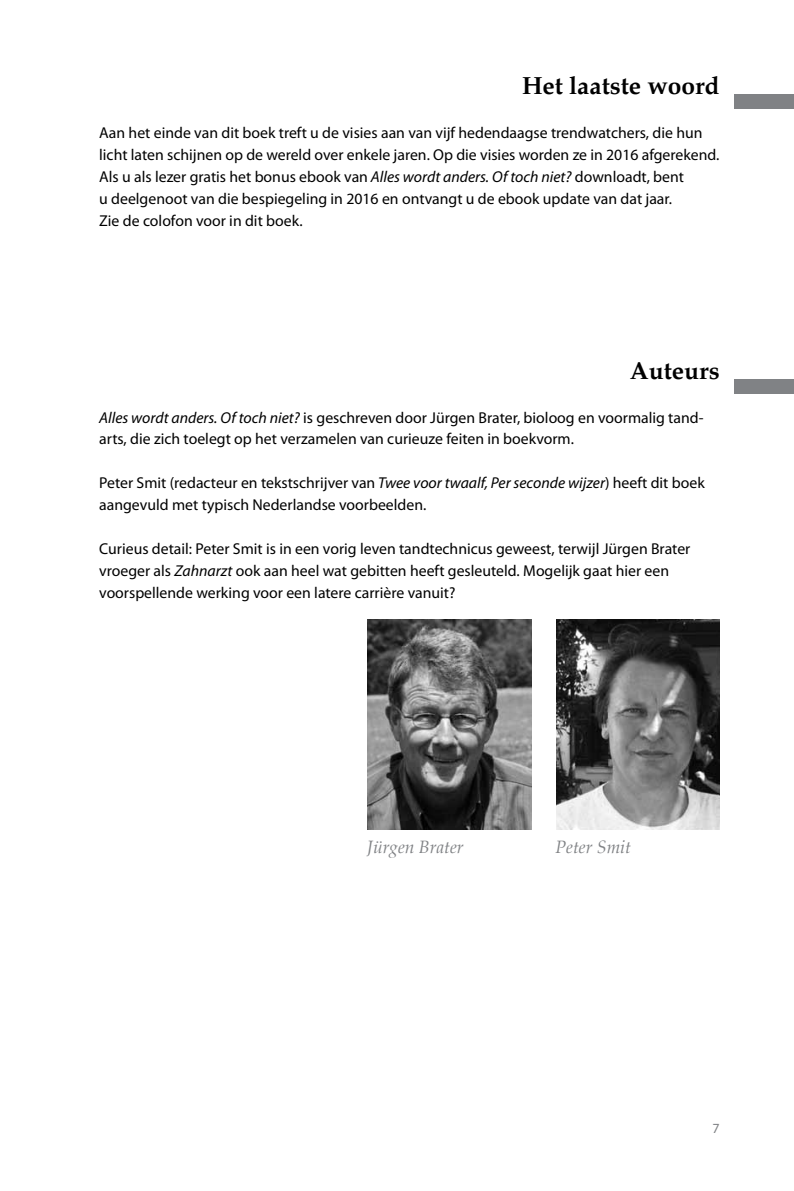
<style>
.page{position:relative;width:794px;height:1191px;background:#fff}
.page>*{position:absolute;margin:0;border:0;box-sizing:border-box;transform-origin:0 0}
.t1{font:700 24.5px "Palatino";color:#000}
.t2{font:italic 17.5px "Palatino";color:#808285}
.t3{font:15.75px/21.9px "Myriad Pro";color:#000}
.t4{font:14px "Myriad Pro";color:#808285}
.s1{font-style:italic}
</style>
<div class="page">
<img style="left:368px;top:619px;width:163px;height:210px">
<img style="left:556px;top:619px;width:163px;height:210px">
<div style="left:734px;top:94px;width:60px;height:15px;background:#808285"></div>
<div style="left:734px;top:379px;width:60px;height:15px;background:#808285"></div>
<h1 class="t1" style="left:522px;top:65px;width:199px">Het laatste woord</h1>
<p class="t3" style="left:99px;top:122px;width:621px">Aan het einde van dit boek treft u de visies aan van vijf hedendaagse trendwatchers, die hun licht laten schijnen op de wereld over enkele jaren. Op die visies worden ze in 2016 afgerekend.<br>Als u als lezer gratis het bonus ebook van <span class="s1">Alles wordt anders. Of toch niet?</span> downloadt, bent<br>u deelgenoot van die bespiegeling in 2016 en ontvangt u de ebook update van dat jaar.<br>Zie de colofon voor in dit boek.</p>
<h1 class="t1" style="left:629px;top:349px;width:91px">Auteurs</h1>
<p class="t3" style="left:99px;top:406px;width:606px"><span class="s1">Alles wordt anders. Of toch niet?</span> is geschreven door Jürgen Brater, bioloog en voormalig tand&shy;arts, die zich toelegt op het verzamelen van curieuze feiten in boekvorm.</p>
<p class="t3" style="left:99px;top:472px;width:607px">Peter Smit (redacteur en tekstschrijver van <span class="s1">Twee voor twaalf, Per seconde wijzer</span>) heeft dit boek aangevuld met typisch Nederlandse voorbeelden.</p>
<p class="t3" style="left:99px;top:537px;width:592px">Curieus detail: Peter Smit is in een vorig leven tandtechnicus geweest, terwijl Jürgen Brater vroeger als <span class="s1">Zahnarzt</span> ook aan heel wat gebitten heeft gesleuteld. Mogelijk gaat hier een voorspellende werking voor een latere carrière vanuit?</p>
<p class="t2" style="left:367px;top:832px;width:98px">Jürgen Brater</p>
<p class="t2" style="left:555px;top:832px;width:77px">Peter Smit</p>
<p class="t4" style="left:712px;top:1120px;width:9px">7</p>
</div>
